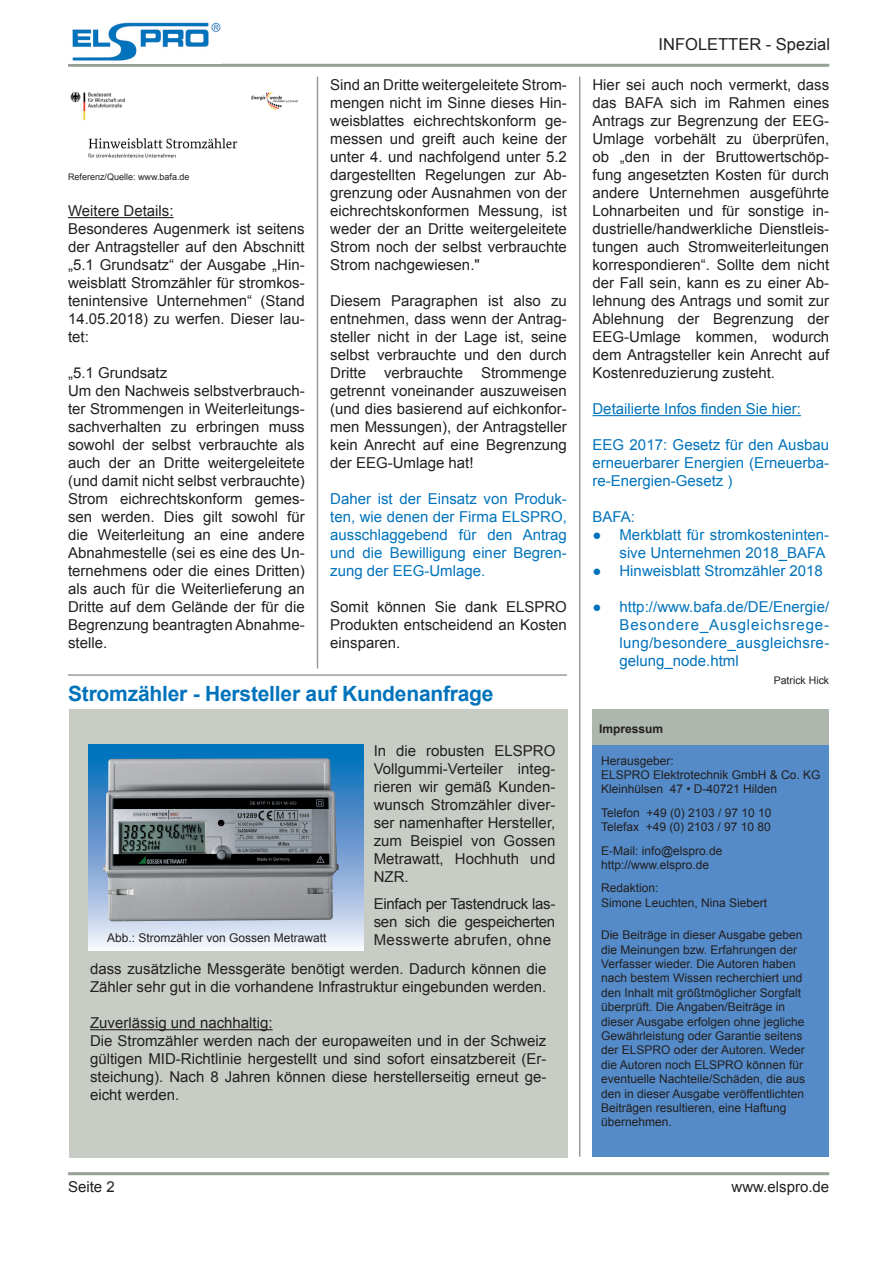
<style>
.page{position:relative;width:893px;height:1263px;background:#fff}
.page>*{position:absolute;margin:0;border:0;box-sizing:border-box;transform-origin:0 0}
.t1{font:700 21px "Arial";letter-spacing:-.01em;color:#0073bc}
.t2{font:16.5px "Arial";color:#231f20}
.t3{font:15px/18px "Arial";color:#231f20;text-align:justify}
.t4{font:15px/18px "Arial";color:#0073bc;text-align:justify}
.t5{font:15px/18px "Arial";letter-spacing:-.02em;color:#231f20}
.t6{font:15px "Arial";letter-spacing:.025em;color:#231f20}
.t7{font:12px/14.4px "Arial";color:#231f20}
.t8{font:700 12px "Arial";color:#231f20}
.t9{font:10.5px "Arial";color:#231f20}
.t10{font:9px "Arial";color:#231f20}
</style>
<div class="page">
<hr style="left:68px;top:64px;width:761px;height:3px;background:#96a196">
<hr style="left:68px;top:1172px;width:761px;height:3px;background:#96a196">
<img style="left:72px;top:22px;width:149px;height:39px">
<div style="left:592px;top:745px;width:237px;height:412px;background:#548bc8"></div>
<div style="left:592px;top:709px;width:237px;height:36px;background:#aeb7ad"></div>
<hr style="left:317px;top:77px;width:1px;height:591px;background:#96a196">
<hr style="left:579px;top:77px;width:1px;height:1080px;background:#96a196">
<hr style="left:68px;top:217px;width:106px;height:1px;background:#231f20">
<hr style="left:592px;top:415px;width:209px;height:1px;background:#0073bc">
<div style="left:69px;top:709px;width:499px;height:449px;background:#c7cdc5"></div>
<hr style="left:90px;top:1029px;width:183px;height:1px;background:#231f20">
<img style="left:70px;top:92px;width:228px;height:66px">
<svg style="left:88px;top:744px;width:275px;height:207px;background:#89b6dc"></svg>
<img style="left:103px;top:758px;width:236px;height:163px">
<hr style="left:68px;top:674px;width:499px;height:2px;background:#96a196">
<p class="t10" style="left:68px;top:171px;width:123px">Referenz/Quelle: www.bafa.de</p>
<p class="t3" style="left:68px;top:202px;width:238px;text-align:left">Weitere Details:<br>Besonderes Augenmerk ist seitens der Antragsteller auf den Abschnitt „5.1 Grundsatz“ der Ausgabe „Hin&shy;weisblatt Stromzähler für stromkos&shy;tenintensive Unternehmen“ (Stand<br>14.05.2018) zu werfen. Dieser lau&shy;tet:</p>
<p class="t3" style="left:68px;top:364px;width:238px;text-align:left">„5.1 Grundsatz<br>Um den Nachweis selbstverbrauch&shy;ter Strommengen in Weiterleitungs&shy;sachverhalten zu erbringen muss sowohl der selbst verbrauchte als auch der an Dritte weitergeleitete (und damit nicht selbst verbrauchte)<br>Strom eichrechtskonform gemes&shy;sen werden. Dies gilt sowohl für die Weiterleitung an eine andere<br>Abnahmestelle (sei es eine des Un&shy;ternehmens oder die eines Dritten) als auch für die Weiterlieferung an<br>Dritte auf dem Gelände der für die<br>Begrenzung beantragten Abnahme&shy;stelle.</p>
<p class="t3" style="left:330px;top:76px;width:238px">Sind an Dritte weitergeleitete Strom&shy;mengen nicht im Sinne dieses Hin&shy;weisblattes eichrechtskonform ge&shy;messen und greift auch keine der unter 4. und nachfolgend unter 5.2 dargestellten Regelungen zur Ab&shy;grenzung oder Ausnahmen von der eichrechtskonformen Messung, ist weder der an Dritte weitergeleitete Strom noch der selbst verbrauchte Strom nachgewiesen."</p>
<p class="t3" style="left:330px;top:292px;width:238px">Diesem Paragraphen ist also zu entnehmen, dass wenn der Antrag&shy;steller nicht in der Lage ist, seine selbst verbrauchte und den durch Dritte verbrauchte Strommenge getrennt voneinander auszuweisen (und dies basierend auf eichkonfor&shy;men Messungen), der Antragsteller kein Anrecht auf eine Begrenzung der EEG-Umlage hat!</p>
<p class="t4" style="left:330px;top:490px;width:238px">Daher ist der Einsatz von Produk&shy;ten, wie denen der Firma ELSPRO, ausschlaggebend für den Antrag und die Bewilligung einer Begren&shy;zung der EEG-Umlage.</p>
<p class="t3" style="left:330px;top:598px;width:238px">Somit können Sie dank ELSPRO Produkten entscheidend an Kosten einsparen.</p>
<h1 class="t1" style="left:68px;top:680px;width:427px">Stromzähler - Hersteller auf Kundenanfrage</h1>
<p class="t3" style="left:374px;top:742px;width:183px">In die robusten ELSPRO Vollgummi-Verteiler integ&shy;rieren wir gemäß Kunden&shy;wunsch Stromzähler diver&shy;ser namenhafter Hersteller, zum Beispiel von Gossen Metrawatt, Hochhuth und NZR.</p>
<p class="t5" style="left:374px;top:894px;width:183px">Einfach per Tastendruck las&shy;sen sich die gespeicherten</p>
<p class="t7" style="left:107px;top:931px;width:221px">Abb.: Stromzähler von Gossen Metrawatt</p>
<p class="t6" style="left:374px;top:929px;width:179px">Messwerte abrufen, ohne</p>
<p class="t3" style="left:90px;top:960px;width:458px">dass zusätzliche Messgeräte benötigt werden. Dadurch können die<br>Zähler sehr gut in die vorhandene Infrastruktur eingebunden werden.</p>
<p class="t3" style="left:90px;top:1014px;width:458px;text-align:left">Zuverlässig und nachhaltig:<br>Die Stromzähler werden nach der europaweiten und in der Schweiz gültigen MID-Richtlinie hergestellt und sind sofort einsatzbereit (Er&shy;steichung). Nach 8 Jahren können diese herstellerseitig erneut ge&shy;eicht werden.</p>
<p class="t2" style="left:659px;top:33px;width:173px">INFOLETTER - Spezial</p>
<p class="t3" style="left:592px;top:76px;width:238px">Hier sei auch noch vermerkt, dass das BAFA sich im Rahmen eines Antrags zur Begrenzung der EEG-Umlage vorbehält zu überprüfen, ob „den in der Bruttowertschöp&shy;fung angesetzten Kosten für durch andere Unternehmen ausgeführte Lohnarbeiten und für sonstige in&shy;dustrielle/handwerkliche Dienstleis&shy;tungen auch Stromweiterleitungen korrespondieren“. Sollte dem nicht der Fall sein, kann es zu einer Ab&shy;lehnung des Antrags und somit zur Ablehnung der Begrenzung der EEG-Umlage kommen, wodurch dem Antragsteller kein Anrecht auf Kostenreduzierung zusteht.</p>
<p class="t4" style="left:592px;top:400px;width:210px">Detailierte Infos finden Sie hier:</p>
<p class="t4" style="left:592px;top:436px;width:238px">EEG 2017: Gesetz für den Ausbau erneuerbarer Energien (Erneuerba&shy;re-Energien-Gesetz )</p>
<p class="t4" style="left:592px;top:508px;width:44px">BAFA:</p>
<p class="t4" style="left:592px;top:526px;width:238px;text-align:right">● Merkblatt für stromkosteninten&shy;sive Unternehmen 2018_BAFA</p>
<p class="t4" style="left:592px;top:562px;width:232px">● Hinweisblatt Stromzähler 2018</p>
<p class="t4" style="left:619px;top:598px;width:211px;text-indent:-27px">● http://www.bafa.de/DE/Energie/ Besondere_Ausgleichsrege&shy;lung/besondere_ausgleichsre&shy;gelung_node.html</p>
<p class="t9" style="left:774px;top:673px;width:57px">Patrick Hick</p>
<p class="t8" style="left:599px;top:720px;width:66px">Impressum</p>
<p class="t7" style="left:601px;top:753px;width:221px">Herausgeber:<br>ELSPRO Elektrotechnik GmbH &amp; Co. KG<br>Kleinhülsen 47 • D-40721 Hilden</p>
<p class="t7" style="left:601px;top:805px;width:172px">Telefon +49 (0) 2103 / 97 10 10<br>Telefax +49 (0) 2103 / 97 10 80</p>
<p class="t7" style="left:601px;top:843px;width:123px">E-Mail: info@elspro.de http://www.elspro.de</p>
<p class="t7" style="left:601px;top:881px;width:168px">Redaktion:<br>Simone Leuchten, Nina Siebert</p>
<p class="t7" style="left:601px;top:928px;width:206px">Die Beiträge in dieser Ausgabe geben die Meinungen bzw. Erfahrungen der Verfasser wieder. Die Autoren haben nach bestem Wissen recherchiert und den Inhalt mit größtmöglicher Sorgfalt überprüft. Die Angaben/Beiträge in dieser Ausgabe erfolgen ohne jegliche Gewährleistung oder Garantie seitens der ELSPRO oder der Autoren. Weder die Autoren noch ELSPRO können für eventuelle Nachteile/Schäden, die aus den in dieser Ausgabe veröffentlichten Beiträgen resultieren, eine Haftung übernehmen.</p>
<p class="t3" style="left:68px;top:1178px;width:48px">Seite 2</p>
<p class="t3" style="left:732px;top:1178px;width:99px">www.elspro.de</p>
</div>
